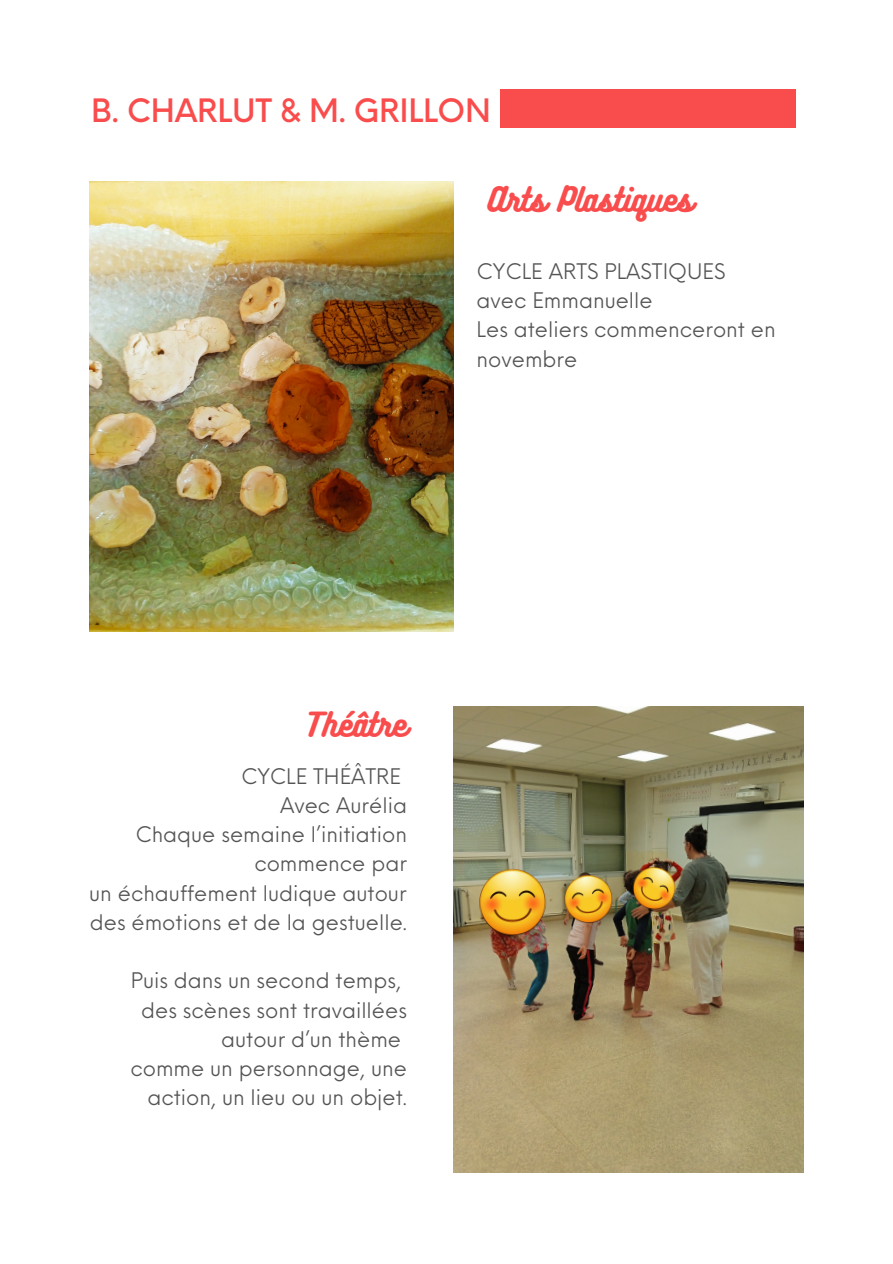
<style>
.page{position:relative;width:893px;height:1264px;background:#fff}
.page>*{position:absolute;margin:0;border:0;box-sizing:border-box;transform-origin:0 0}
.t1{font:500 31.5px "Neue Einstellung";letter-spacing:-.01em;color:#f94d4d}
.t2{font:30px "Bukhari Script";color:#f94d4d}
.t3{font:21px/29.2px "Neue Einstellung";color:#545454;text-align:right}
</style>
<div class="page">
<div style="left:500px;top:89px;width:295px;height:38px;background:#f94d4d"></div>
<img style="left:89px;top:181px;width:364px;height:450px">
<img style="left:453px;top:706px;width:350px;height:466px">
<p class="t1" style="left:91px;top:82px;width:401px">B. CHARLUT &amp; M. GRILLON</p>
<p class="t2" style="left:488px;top:180px;width:206px">Arts Plastiques</p>
<p class="t3" style="left:476px;top:254px;width:250px">CYCLE ARTS PLASTIQUES</p>
<p class="t3" style="left:476px;top:284px;width:178px">avec Emmanuelle</p>
<p class="t3" style="left:476px;top:313px;width:301px;text-align:left">Les ateliers commenceront en novembre</p>
<p class="t2" style="left:305px;top:705px;width:104px">Théâtre</p>
<p class="t3" style="left:241px;top:759px;width:162px">CYCLE THÉÂTRE</p>
<p class="t3" style="left:280px;top:788px;width:128px">Avec Aurélia</p>
<p class="t3" style="left:135px;top:817px;width:273px">Chaque semaine l’initiation commence par</p>
<p class="t3" style="left:89px;top:876px;width:319px">un échauffement ludique autour</p>
<p class="t3" style="left:90px;top:905px;width:319px">des émotions et de la gestuelle.</p>
<p class="t3" style="left:131px;top:963px;width:272px">Puis dans un second temps,</p>
<p class="t3" style="left:141px;top:993px;width:267px">des scènes sont travaillées autour d’un thème</p>
<p class="t3" style="left:130px;top:1051px;width:278px">comme un personnage, une action, un lieu ou un objet.</p>
</div>
